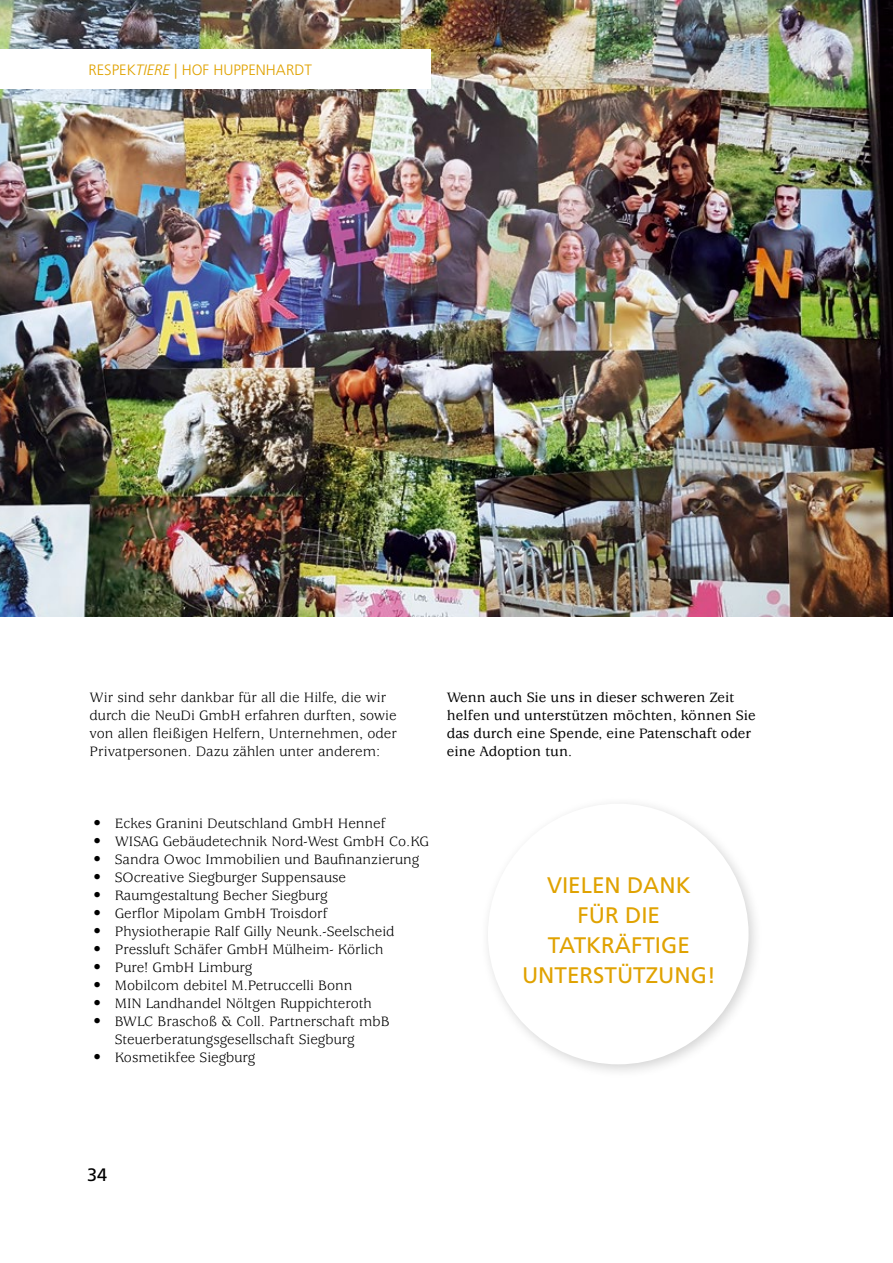
<style>
.page{position:relative;width:893px;height:1263px;background:#fff}
.page>*{position:absolute;margin:0;border:0;box-sizing:border-box;transform-origin:0 0}
.t1{font:22.5px/30px "Frutiger LT Pro";color:#e0a200;text-align:center}
.t2{font:18px "Frutiger LT Pro";color:#000}
.t3{font:15px/18px "Usherwood Std";color:#000}
.t4{font:500 15px/18px "Usherwood Std";letter-spacing:.01em;color:#000}
.t5{font:300 15px "Frutiger LT Pro";color:#e0a200}
.s1{font-style:italic}
</style>
<div class="page">
<img style="left:0;top:0;width:893px;height:617px">
<div style="left:479px;top:795px;width:284px;height:284px;background:#000;opacity:.18"></div>
<div style="left:488px;top:804px;width:261px;height:260px;background:#fff;border-radius:50%"></div>
<div style="left:0;top:49px;width:431px;height:40px;background:#fff"></div>
<p class="t5" style="left:88px;top:61px;width:225px">RESPEK<span class="s1">TIERE</span> | HOF HUPPENHARDT</p>
<p class="t3" style="left:90px;top:689px;width:309px">Wir sind sehr dankbar für all die Hilfe, die wir durch die NeuDi GmbH erfahren durften, sowie von allen fleißigen Helfern, Unternehmen, oder Privatpersonen. Dazu zählen unter anderem:</p>
<p class="t4" style="left:447px;top:689px;width:310px">Wenn auch Sie uns in dieser schweren Zeit helfen und unterstützen möchten, können Sie das durch eine Spende, eine Patenschaft oder eine Adoption tun.</p>
<p class="t3" style="left:94px;top:815px;width:293px">• Eckes Granini Deutschland GmbH Hennef</p>
<p class="t3" style="left:94px;top:833px;width:337px">• WISAG Gebäudetechnik Nord-West GmbH Co.KG</p>
<p class="t3" style="left:94px;top:851px;width:327px">• Sandra Owoc Immobilien und Baufinanzierung</p>
<p class="t3" style="left:94px;top:869px;width:254px">• SOcreative Siegburger Suppensause</p>
<p class="t3" style="left:94px;top:887px;width:236px">• Raumgestaltung Becher Siegburg</p>
<p class="t3" style="left:94px;top:905px;width:235px">• Gerflor Mipolam GmbH Troisdorf</p>
<p class="t3" style="left:94px;top:923px;width:303px">• Physiotherapie Ralf Gilly Neunk.-Seelscheid</p>
<p class="t3" style="left:94px;top:941px;width:291px">• Pressluft Schäfer GmbH Mülheim- Körlich</p>
<p class="t3" style="left:94px;top:959px;width:160px">• Pure! GmbH Limburg</p>
<p class="t3" style="left:94px;top:977px;width:260px">• Mobilcom debitel M.Petruccelli Bonn</p>
<p class="t3" style="left:94px;top:995px;width:280px">• MIN Landhandel Nöltgen Ruppichteroth</p>
<p class="t3" style="left:115px;top:1013px;width:276px;text-indent:-21px">• BWLC Braschoß &amp; Coll. Partnerschaft mbB<br>Steuerberatungsgesellschaft Siegburg</p>
<p class="t3" style="left:94px;top:1049px;width:163px">• Kosmetikfee Siegburg</p>
<p class="t2" style="left:87px;top:1164px;width:22px">34</p>
<h1 class="t1" style="left:522px;top:871px;width:195px">VIELEN DANK<br>FÜR DIE<br>TATKRÄFTIGE<br>UNTERSTÜTZUNG!</h1>
</div>
